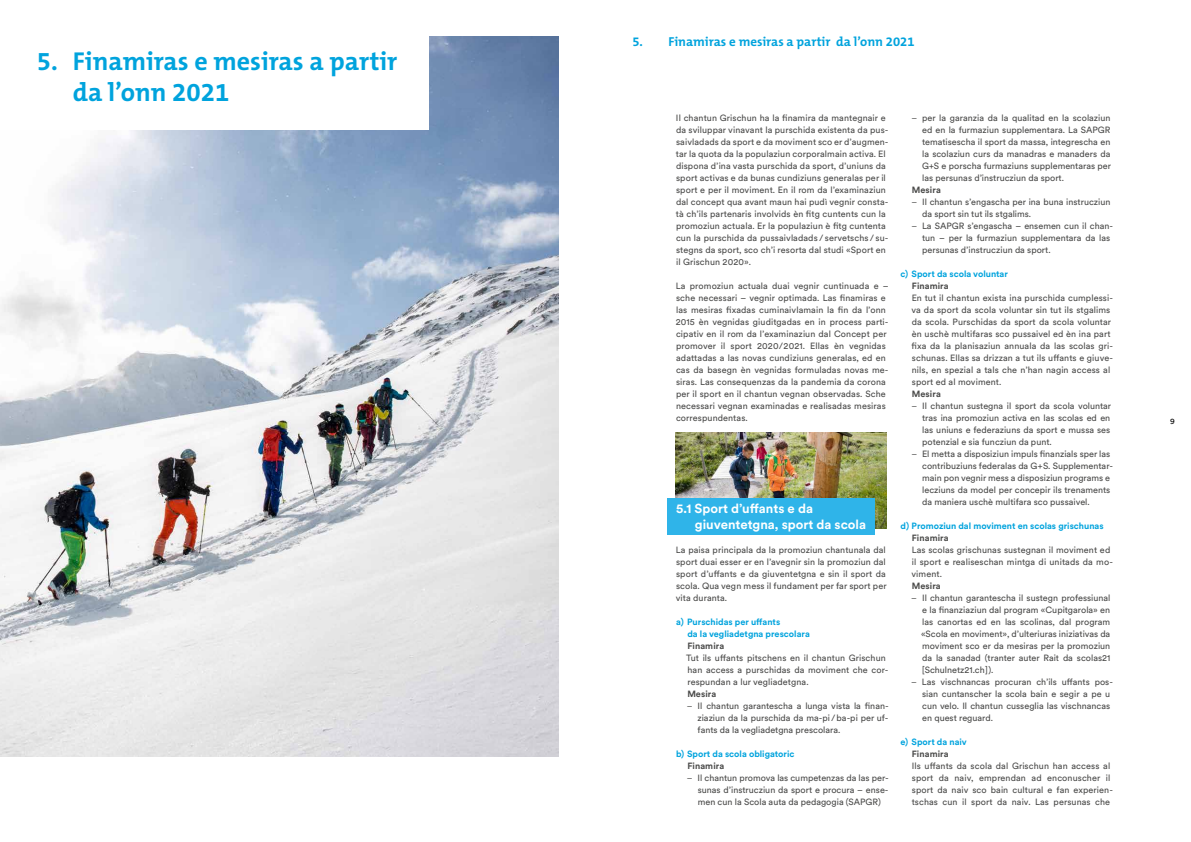
<style>
.page{position:relative;width:1191px;height:842px;background:#fff}
.page>*{position:absolute;margin:0;border:0;box-sizing:border-box;transform-origin:0 0}
.t1{font:700 26px/31.2px "The Mix B W7";color:#00a3dd}
.t2{font:700 13px/15.6px "Circular XX";color:#fff}
.t3{font:700 13px "The Mix B W7";color:#00a3dd}
.t4{font:9px/12px "Circular XX";letter-spacing:.01em;color:#4a4a49}
.t5{font:700 9px/12px "Circular XX";color:#00a3dd}
.t6{font:700 9px "Circular XX";letter-spacing:.01em;color:#4a4a49}
.t7{font:8px "Circular XX";color:#000}
.s1{font-style:inherit}
</style>
<div class="page">
<img style="left:676px;top:433px;width:210px;height:96px">
<div style="left:667px;top:498px;width:208px;height:37px;background:#2fb4e9"></div>
<img style="left:0;top:37px;width:558px;height:720px">
<div style="left:0;top:34px;width:428px;height:96px;background:#fff"></div>
<h1 class="t1" style="left:73px;top:46px;width:326px;text-indent:-36px">5. Finamiras e mesiras a partir da l’onn 2021</h1>
<h2 class="t3" style="left:632px;top:34px;width:284px">5. Finamiras e mesiras a partir da l’onn 2021</h2>
<p class="t4" style="left:676px;top:111px;width:214px">Il chantun Grischun ha la finamira da mantegnair e da sviluppar vinavant la purschida existenta da pus&shy;saivladads da sport e da moviment sco er d’augmen&shy;tar la quota da la populaziun corporalmain activa. El dispona d’ina vasta purschida da sport, d’uniuns da sport activas e da bunas cundiziuns generalas per il sport e per il moviment. En il rom da l’examinaziun dal concept qua avant maun hai pudì vegnir consta&shy;tà ch’ils partenaris involvids èn fitg cuntents cun la promoziun actuala. Er la populaziun è fitg cuntenta cun la purschida da pussaivladads / servetschs / su&shy;stegns da sport, sco ch’i resorta dal studi «Sport en il Grischun 2020».</p>
<p class="t4" style="left:676px;top:279px;width:214px">La promoziun actuala duai vegnir cuntinuada e – sche necessari – vegnir optimada. Las finamiras e las mesiras fixadas cuminaivlamain la fin da l’onn 2015 èn vegnidas giuditgadas en in process parti&shy;cipativ en il rom da l’examinaziun dal Concept per promover il sport 2020/2021. Ellas èn vegnidas adattadas a las novas cundiziuns generalas, ed en cas da basegn èn vegnidas formuladas novas me&shy;siras. Las consequenzas da la pandemia da corona per il sport en il chantun vegnan observadas. Sche necessari vegnan examinadas e realisadas mesiras correspundentas.</p>
<h2 class="t2" style="left:695px;top:500px;width:173px;text-indent:-19px">5.1 Sport d’uffants e da giuventetgna, sport da scola</h2>
<p class="t4" style="left:675px;top:543px;width:212px;text-align:justify">La paisa principala da la promoziun chantunala dal sport duai esser er en l’avegnir sin la promoziun dal sport d’uffants e da giuventetgna e sin il sport da scola. Qua vegn mess il fundament per far sport per vita duranta.</p>
<p class="t5" style="left:687px;top:615px;width:124px;text-indent:-11px">a) Purschidas per uffants<br>da la vegliadetgna prescolara</p>
<p class="t6" style="left:687px;top:639px;width:38px">Finamira</p>
<p class="t4" style="left:686px;top:651px;width:204px">Tut ils uffants pitschens en il chantun Grischun han access a purschidas da moviment che cor&shy;respundan a lur vegliadetgna.</p>
<p class="t6" style="left:687px;top:687px;width:31px">Mesira</p>
<p class="t4" style="left:697px;top:699px;width:193px;text-align:justify;text-indent:-11px"><span class="s1">–</span> Il chantun garantescha a lunga vista la finan&shy;ziaziun da la purschida da ma-pi /ba-pi per uf&shy;fants da la vegliadetgna prescolara.</p>
<p class="t5" style="left:676px;top:747px;width:120px">b) Sport da scola obligatoric</p>
<p class="t6" style="left:687px;top:759px;width:38px">Finamira</p>
<p class="t4" style="left:697px;top:771px;width:192px;text-align:justify;text-indent:-11px"><span class="s1">–</span> Il chantun promova las cumpetenzas da las per&shy;sunas d’instrucziun da sport e procura – ense&shy;men cun la Scola auta da pedagogia (SAPGR)</p>
<p class="t4" style="left:922px;top:111px;width:191px;text-align:justify;text-indent:-11px"><span class="s1">–</span> per la garanzia da la qualitad en la scolaziun ed en la furmaziun supplementara. La SAPGR tematisescha il sport da massa, integrescha en la scolaziun curs da manadras e manaders da G+S e porscha furmaziuns supplementaras per las persunas d’instrucziun da sport.</p>
<p class="t6" style="left:911px;top:183px;width:31px">Mesira</p>
<p class="t4" style="left:922px;top:195px;width:190px;text-indent:-11px"><span class="s1">–</span> Il chantun s’engascha per ina buna instrucziun da sport sin tut ils stgalims.</p>
<p class="t4" style="left:922px;top:219px;width:192px;text-indent:-11px"><span class="s1">–</span> La SAPGR s’engascha – ensemen cun il chan&shy;tun – per la furmaziun supplementara da las persunas d’instrucziun da sport.</p>
<p class="t5" style="left:900px;top:267px;width:109px">c) Sport da scola voluntar</p>
<p class="t6" style="left:911px;top:279px;width:38px">Finamira</p>
<p class="t4" style="left:911px;top:291px;width:203px">En tut il chantun exista ina purschida cumplessi&shy;va da sport da scola voluntar sin tut ils stgalims da scola. Purschidas da sport da scola voluntar èn uschè multifaras sco pussaivel ed èn ina part fixa da la planisaziun annuala da las scolas gri&shy;schunas. Ellas sa drizzan a tut ils uffants e giuve&shy;nils, en spezial a tals che n’han nagin access al sport ed al moviment.</p>
<p class="t6" style="left:911px;top:387px;width:31px">Mesira</p>
<p class="t4" style="left:922px;top:399px;width:191px;text-align:justify;text-indent:-11px"><span class="s1">–</span> Il chantun sustegna il sport da scola voluntar tras ina promoziun activa en las scolas ed en las uniuns e federaziuns da sport e mussa ses potenzial e sia funcziun da punt.</p>
<p class="t4" style="left:922px;top:447px;width:192px;text-indent:-11px"><span class="s1">–</span> El metta a disposiziun impuls finanzials sper las contribuziuns federalas da G+S. Supplementar&shy;main pon vegnir mess a disposiziun programs e lecziuns da model per concepir ils trenaments da maniera uschè multifara sco pussaivel.</p>
<p class="t5" style="left:900px;top:519px;width:205px">d) Promoziun dal moviment en scolas grischunas</p>
<p class="t6" style="left:911px;top:531px;width:38px">Finamira</p>
<p class="t4" style="left:911px;top:543px;width:203px">Las scolas grischunas sustegnan il moviment ed il sport e realiseschan mintga di unitads da mo&shy;viment.</p>
<p class="t6" style="left:911px;top:579px;width:31px">Mesira</p>
<p class="t4" style="left:921px;top:591px;width:191px;text-align:justify;text-indent:-10px"><span class="s1">–</span> Il chantun garantescha il sustegn professiunal e la finanziaziun dal program «Cupitgarola» en las canortas ed en las scolinas, dal program «Scola en moviment», d’ulteriuras iniziativas da moviment sco er da mesiras per la promoziun da la sanadad (tranter auter Rait da scolas21 [Schulnetz21.ch]).</p>
<p class="t4" style="left:922px;top:675px;width:192px;text-indent:-11px"><span class="s1">–</span> Las vischnancas procuran ch’ils uffants pos&shy;sian cuntanscher la scola bain e segir a pe u cun velo. Il chantun cusseglia las vischnancas en quest reguard.</p>
<p class="t5" style="left:900px;top:735px;width:68px">e) Sport da naiv</p>
<p class="t6" style="left:911px;top:747px;width:38px">Finamira</p>
<p class="t4" style="left:911px;top:759px;width:203px">Ils uffants da scola dal Grischun han access al sport da naiv, emprendan ad enconuscher il sport da naiv sco bain cultural e fan experien&shy;tschas cun il sport da naiv. Las persunas che</p>
<p class="t7" style="left:1170px;top:416px;width:6px">9</p>
</div>
